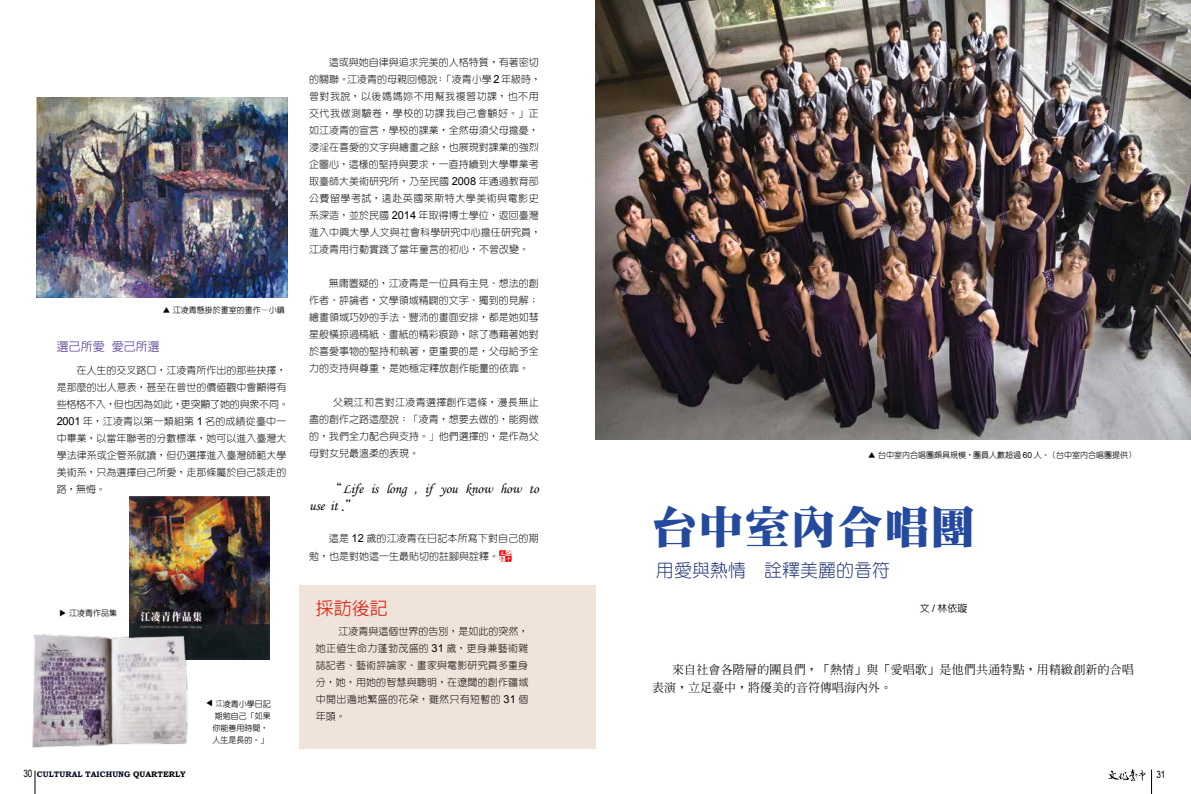
<style>
.page{position:relative;width:1191px;height:794px;background:#fff}
.page>*{position:absolute;margin:0;border:0;box-sizing:border-box;transform-origin:0 0}
.t1{font:45px "DF Ming Std W12";letter-spacing:.03em;color:#244a9e}
.t2{font:300 18px "AR Yuan B5";color:#1e3272}
.t3{font:500 18px "AR Hei B5";color:#d92817}
.t4{font:14px/17px "Monotype Corsiva";letter-spacing:-.01em;color:#000}
.t5{font:500 12px/18px "AR Ming B5";letter-spacing:.015em;color:#000}
.t6{font:500 12px "AR Hei B5";color:#5d4297}
.t7{font:300 10px/17px "AR Yuan B5";color:#000}
.t8{font:300 10px/17px "AR Yuan B5";letter-spacing:.015em;color:#040000;text-align:justify}
.t9{font:500 10px "AR Hei B5";color:#000}
.t10{font:10px "Arial Narrow";color:#000}
.t11{font:500 8px/12px "AR Yuan B5";color:#040000;text-align:center}
.t12{font:700 8px "Bookman Old Style";color:#030720}
.t13{font:500 8px "AR Yuan B5";color:#000}
.s1{color:#000}
.s2{font-family:"Arial";font-weight:400;font-size:11px}
.s3{font-size:7px}
.s4{font-family:"AR Yuan B5";font-weight:500}
.s5{font-family:"Arial";font-size:14.7px}
.s6{font-family:"Arial";font-weight:400;font-size:8.4px}
.s7{font-family:"Arial";font-weight:400;font-size:10.5px}
.s8{font-family:"Arial Narrow";font-weight:400;font-size:10px;color:#000}
</style>
<div class="page">
<svg style="left:35px;top:770px;width:1px;height:24px"></svg>
<svg style="left:1151px;top:769px;width:1px;height:25px"></svg>
<svg style="left:1108px;top:769px;width:37px;height:12px"></svg>
<img style="left:129px;top:496px;width:140px;height:163px">
<div style="left:299px;top:584px;width:296px;height:164px;background:#efe3da"></div>
<svg style="left:499px;top:550px;width:13px;height:12px"></svg>
<img style="left:36px;top:97px;width:251px;height:201px">
<img style="left:32px;top:630px;width:158px;height:118px">
<img style="left:595px;top:0;width:596px;height:439px">
<p class="t11" style="left:162px;top:303px;width:124px"><span class="s1">▲</span> 江凌青懸掛於畫室的畫作—小鎮</p>
<p class="t6" style="left:57px;top:340px;width:105px">選己所愛 愛己所選</p>
<p class="t7" style="left:57px;top:361px;width:234px;text-indent:20px">在人生的交叉路口，江凌青所作出的那些抉擇，是那麼的出人意表，甚至在普世的價值觀中會顯得有些格格不入，但也因為如此，更突顯了她的與眾不同。<br><span class="s2">2001</span> 年，江凌青以第一類組第 <span class="s2">1</span> 名的成績從臺中一中畢業，以當年聯考的分數標準，她可以進入臺灣大學法律系或企管系就讀，但仍選擇進入臺灣師範大學美術系，只為選擇自己所愛，走那條屬於自己該走的路，無悔。</p>
<p class="t13" style="left:67px;top:609px;width:9px;rotate:90deg">▲</p>
<p class="t13" style="left:69px;top:609px;width:49px">江凌青作品集</p>
<p class="t13" style="left:205px;top:707px;width:9px;rotate:-90deg">▲</p>
<p class="t11" style="left:213px;top:697px;width:60px"><span class="s3">江</span>凌青小學日記期勉自己「如果你能善用時間，人生是長的。」</p>
<p class="t7" style="left:309px;top:53px;width:234px;text-indent:20px">這或與她自律與追求完美的人格特質，有著密切的關聯。江凌青的母親回憶說：「凌青小學 <span class="s2">2</span> 年級時，曾對我說，以後媽媽妳不用幫我複習功課，也不用交代我做測驗卷，學校的功課我自己會顧好。」正如江凌青的宣言，學校的課業，全然毋須父母擔憂，浸淫在喜愛的文字與繪畫之餘，也展現對課業的強烈企圖心，這樣的堅持與要求，一直持續到大學畢業考取臺師大美術研究所，乃至民國 <span class="s2">2008</span> 年通過教育部公費留學考試，遠赴英國萊斯特大學美術與電影史系深造，並於民國 <span class="s2">2014</span> 年取得博士學位，返回臺灣進入中興大學人文與社會科學研究中心擔任研究員，江凌青用行動實踐了當年童言的初心，不曾改變。</p>
<p class="t7" style="left:309px;top:274px;width:231px;text-align:justify;text-indent:20px">無庸置疑的，江凌青是一位具有主見、想法的創作者、評論者，文學領域精闢的文字、獨到的見解；繪畫領域巧妙的手法、豐沛的畫面安排，都是她如彗星般橫掠過稿紙、畫紙的精彩痕跡，除了憑藉著她對於喜愛事物的堅持和執著，更重要的是，父母給予全力的支持與尊重，是她穩定釋放創作能量的依靠。</p>
<p class="t7" style="left:309px;top:393px;width:231px;text-align:justify;text-indent:24px">父親江和言對江凌青選擇創作這條，漫長無止盡的創作之路這麼說：「凌青，想要去做的，能夠做的，我們全力配合與支持。」他們選擇的，是作為父母對女兒最溫柔的表現。</p>
<h3 class="t4" style="left:309px;top:480px;width:231px;text-indent:20px"><span class="s4">“</span>Life is long , if you know how to use it <span class="s5">.</span><span class="s4">”</span></h3>
<p class="t7" style="left:309px;top:529px;width:231px;line-height:18px;text-indent:20px">這是 <span class="s2">12</span> 歲的江凌青在日記本所寫下對自己的期勉，也是對她這一生最貼切的註腳與詮釋。</p>
<h2 class="t3" style="left:316px;top:599px;width:73px">採訪後記</h2>
<p class="t8" style="left:316px;top:622px;width:214px;text-indent:23px">江凌青與這個世界的告別，是如此的突然，她正值生命力蓬勃茂盛的 <span class="s2">31</span> 歲，更身兼藝術雜誌記者、藝術評論家、畫家與電影研究員多重身分，她，用她的智慧與聰明，在遼闊的創作疆域中開出遍地繁盛的花朵，雖然只有短暫的 <span class="s2">31</span> 個年頭。</p>
<p class="t11" style="left:867px;top:449px;width:270px"><span class="s1">▲</span> 台中室內合唱團頗具規模，團員人數超過 <span class="s6">60</span> 人。（台中室內合唱團提供）</p>
<h1 class="t1" style="left:652px;top:503px;width:325px">台中室內合唱團</h1>
<h2 class="t2" style="left:656px;top:561px;width:235px">用愛與熱情　詮釋美麗的音符</h2>
<p class="t9" style="left:919px;top:603px;width:49px">文 <span class="s7">/</span> 林依璇</p>
<p class="t5" style="left:652px;top:660px;width:483px;text-indent:20px">來自社會各階層的團員們，「熱情」與「愛唱歌」是他們共通特點，用精緻創新的合唱表演，立足臺中，將優美的音符傳唱海內外。</p>
<p class="t12" style="left:23px;top:769px;width:164px"><span class="s8">30</span> CULTURAL TAICHUNG <span class="s1">QUARTERLY</span></p>
<p class="t10" style="left:1156px;top:766px;width:11px">31</p>
</div>
